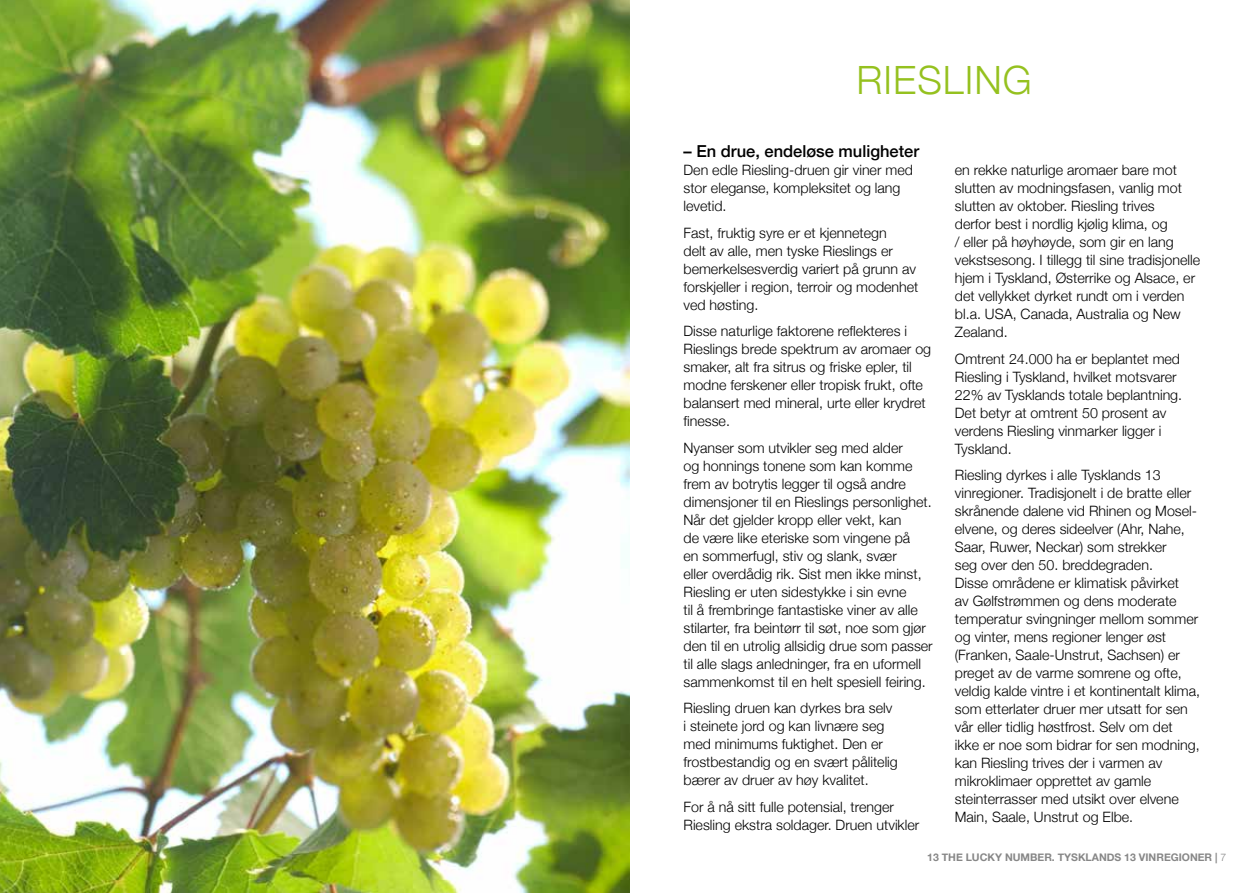
<style>
.page{position:relative;width:1259px;height:893px;background:#fff}
.page>*{position:absolute;margin:0;border:0;box-sizing:border-box;transform-origin:0 0}
.t1{font:300 39px "Helvetica Neue";letter-spacing:.025em;color:#95c11f}
.t2{font:500 16.5px "Helvetica Neue";color:#000}
.t3{font:300 14.25px/18px "Helvetica Neue";color:#000}
.t4{font:700 10.5px "Helvetica Neue";color:#878787}
.s1{font-weight:300}
</style>
<div class="page">
<img style="left:0;top:0;width:629px;height:893px">
<h1 class="t1" style="left:856px;top:49px;width:177px">RIESLING</h1>
<p class="t2" style="left:683px;top:138px;width:237px">– En drue, endeløse muligheter</p>
<p class="t3" style="left:683px;top:160px;width:231px">Den edle Riesling-druen gir viner med stor eleganse, kompleksitet og lang levetid.</p>
<p class="t3" style="left:683px;top:223px;width:236px">Fast, fruktig syre er et kjennetegn<br>delt av alle, men tyske Rieslings er bemerkelsesverdig variert på grunn av forskjeller i region, terroir og modenhet ved høsting.</p>
<p class="t3" style="left:683px;top:321px;width:249px">Disse naturlige faktorene reflekteres i Rieslings brede spektrum av aromaer og smaker, alt fra sitrus og friske epler, til modne ferskener eller tropisk frukt, ofte balansert med mineral, urte eller krydret finesse.</p>
<p class="t3" style="left:683px;top:438px;width:251px">Nyanser som utvikler seg med alder<br>og honnings tonene som kan komme frem av botrytis legger til også andre dimensjoner til en Rieslings personlighet.<br>Når det gjelder kropp eller vekt, kan<br>de være like eteriske som vingene på<br>en sommerfugl, stiv og slank, svær<br>eller overdådig rik. Sist men ikke minst, Riesling er uten sidestykke i sin evne<br>til å frembringe fantastiske viner av alle stilarter, fra beintørr til søt, noe som gjør den til en utrolig allsidig drue som passer til alle slags anledninger, fra en uformell sammenkomst til en helt spesiell feiring.</p>
<p class="t3" style="left:683px;top:698px;width:216px">Riesling druen kan dyrkes bra selv i steinete jord og kan livnære seg med minimums fuktighet. Den er frostbestandig og en svært pålitelig bærer av druer av høy kvalitet.</p>
<p class="t3" style="left:683px;top:797px;width:237px">For å nå sitt fulle potensial, trenger<br>Riesling ekstra soldager. Druen utvikler</p>
<p class="t3" style="left:955px;top:160px;width:247px">en rekke naturlige aromaer bare mot slutten av modningsfasen, vanlig mot slutten av oktober. Riesling trives<br>derfor best i nordlig kjølig klima, og<br>/ eller på høyhøyde, som gir en lang vekstsesong. I tillegg til sine tradisjonelle hjem i Tyskland, Østerrike og Alsace, er det vellykket dyrket rundt om i verden bl.a. USA, Canada, Australia og New Zealand.</p>
<p class="t3" style="left:955px;top:349px;width:229px">Omtrent 24.000 ha er beplantet med<br>Riesling i Tyskland, hvilket motsvarer<br>22% av Tysklands totale beplantning.<br>Det betyr at omtrent 50 prosent av verdens Riesling vinmarker ligger i<br>Tyskland.</p>
<p class="t3" style="left:955px;top:465px;width:247px">Riesling dyrkes i alle Tysklands 13 vinregioner. Tradisjonelt i de bratte eller skrånende dalene vid Rhinen og Mosel&shy;elvene, og deres sideelver (Ahr, Nahe, Saar, Ruwer, Neckar) som strekker<br>seg over den 50. breddegraden.<br>Disse områdene er klimatisk påvirket<br>av Gølfstrømmen og dens moderate temperatur svingninger mellom sommer og vinter, mens regioner lenger øst (Franken, Saale-Unstrut, Sachsen) er preget av de varme somrene og ofte, veldig kalde vintre i et kontinentalt klima, som etterlater druer mer utsatt for sen vår eller tidlig høstfrost. Selv om det ikke er noe som bidrar for sen modning, kan Riesling trives der i varmen av mikroklimaer opprettet av gamle steinterrasser med utsikt over elvene Main, Saale, Unstrut og Elbe.</p>
<p class="t4" style="left:927px;top:849px;width:300px">13 THE LUCKY NUMBER. TYSKLANDS 13 VINREGIONER | <span class="s1">7</span></p>
</div>
